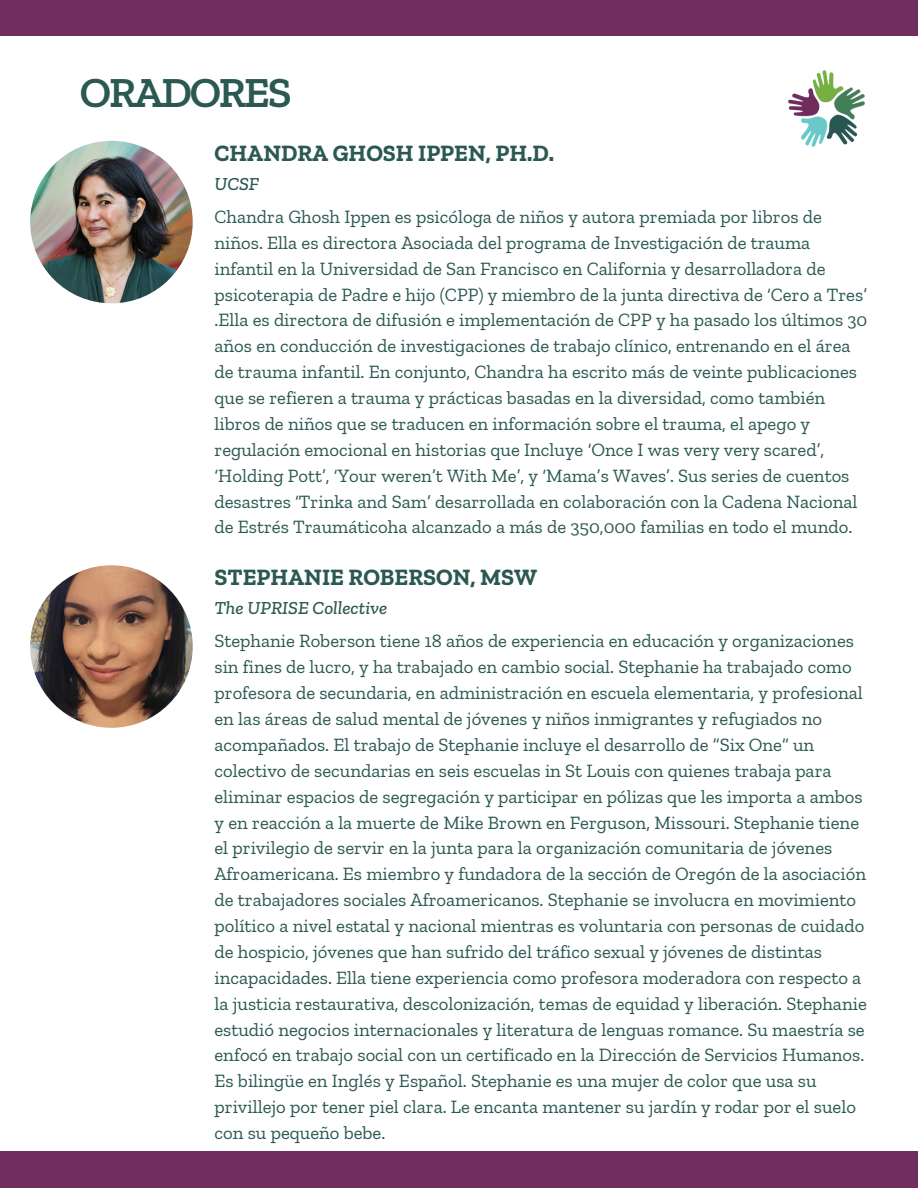
<style>
.page{position:relative;width:918px;height:1188px;background:#fff}
.page>*{position:absolute;margin:0;border:0;box-sizing:border-box;transform-origin:0 0}
.t1{font:600 43.65px "Zilla Slab";letter-spacing:-.05em;color:#2b5851}
.t2{font:700 23.4px "Zilla Slab";color:#2b5851}
.t3{font:18.75px/25.8px "Zilla Slab";color:#2b5851}
.t4{font:italic 500 18.75px "Zilla Slab";color:#2b5851}
</style>
<div class="page">
<div style="left:0;top:1151px;width:918px;height:37px;background:#6f2e5f"></div>
<div style="left:0;top:0;width:918px;height:36px;background:#6f2e5f"></div>
<img style="left:788px;top:70px;width:77px;height:77px">
<img style="left:30px;top:141px;width:163px;height:162px;border-radius:50%">
<img style="left:30px;top:565px;width:163px;height:163px;border-radius:50%">
<p class="t1" style="left:80px;top:66px;width:213px">ORADORES</p>
<p class="t2" style="left:215px;top:139px;width:341px">CHANDRA GHOSH IPPEN, PH.D.</p>
<p class="t4" style="left:215px;top:172px;width:46px">UCSF</p>
<p class="t3" style="left:215px;top:204px;width:654px">Chandra Ghosh Ippen es psicóloga de niños y autora premiada por libros de niños. Ella es directora Asociada del programa de Investigación de trauma infantil en la Universidad de San Francisco en California y desarrolladora de psicoterapia de Padre e hijo (CPP) y miembro de la junta directiva de ‘Cero a Tres’ .Ella es directora de difusión e implementación de CPP y ha pasado los últimos 30 años en conducción de investigaciones de trabajo clínico, entrenando en el área de trauma infantil. En conjunto, Chandra ha escrito más de veinte publicaciones que se refieren a trauma y prácticas basadas en la diversidad, como también libros de niños que se traducen en información sobre el trauma, el apego y regulación emocional en historias que Incluye ‘Once I was very very scared’, ‘Holding Pott’, ‘Your weren’t With Me’, y ‘Mama’s Waves’. Sus series de cuentos desastres ‘Trinka and Sam’ desarrollada en colaboración con la Cadena Nacional de Estrés Traumáticoha alcanzado a más de 350,000 familias en todo el mundo.</p>
<p class="t2" style="left:215px;top:563px;width:324px">STEPHANIE ROBERSON, MSW</p>
<p class="t4" style="left:215px;top:597px;width:174px">The UPRISE Collective</p>
<p class="t3" style="left:215px;top:628px;width:654px">Stephanie Roberson tiene 18 años de experiencia en educación y organizaciones sin fines de lucro, y ha trabajado en cambio social. Stephanie ha trabajado como profesora de secundaria, en administración en escuela elementaria, y profesional en las áreas de salud mental de jóvenes y niños inmigrantes y refugiados no acompañados. El trabajo de Stephanie incluye el desarrollo de “Six One” un colectivo de secundarias en seis escuelas in St Louis con quienes trabaja para eliminar espacios de segregación y participar en pólizas que les importa a ambos y en reacción a la muerte de Mike Brown en Ferguson, Missouri. Stephanie tiene el privilegio de servir en la junta para la organización comunitaria de jóvenes Afroamericana. Es miembro y fundadora de la sección de Oregón de la asociación de trabajadores sociales Afroamericanos. Stephanie se involucra en movimiento político a nivel estatal y nacional mientras es voluntaria con personas de cuidado de hospicio, jóvenes que han sufrido del tráfico sexual y jóvenes de distintas incapacidades. Ella tiene experiencia como profesora moderadora con respecto a la justicia restaurativa, descolonización, temas de equidad y liberación. Stephanie estudió negocios internacionales y literatura de lenguas romance. Su maestría se enfocó en trabajo social con un certificado en la Dirección de Servicios Humanos.<br>Es bilingüe en Inglés y Español. Stephanie es una mujer de color que usa su privillejo por tener piel clara. Le encanta mantener su jardín y rodar por el suelo con su pequeño bebe.</p>
</div>
